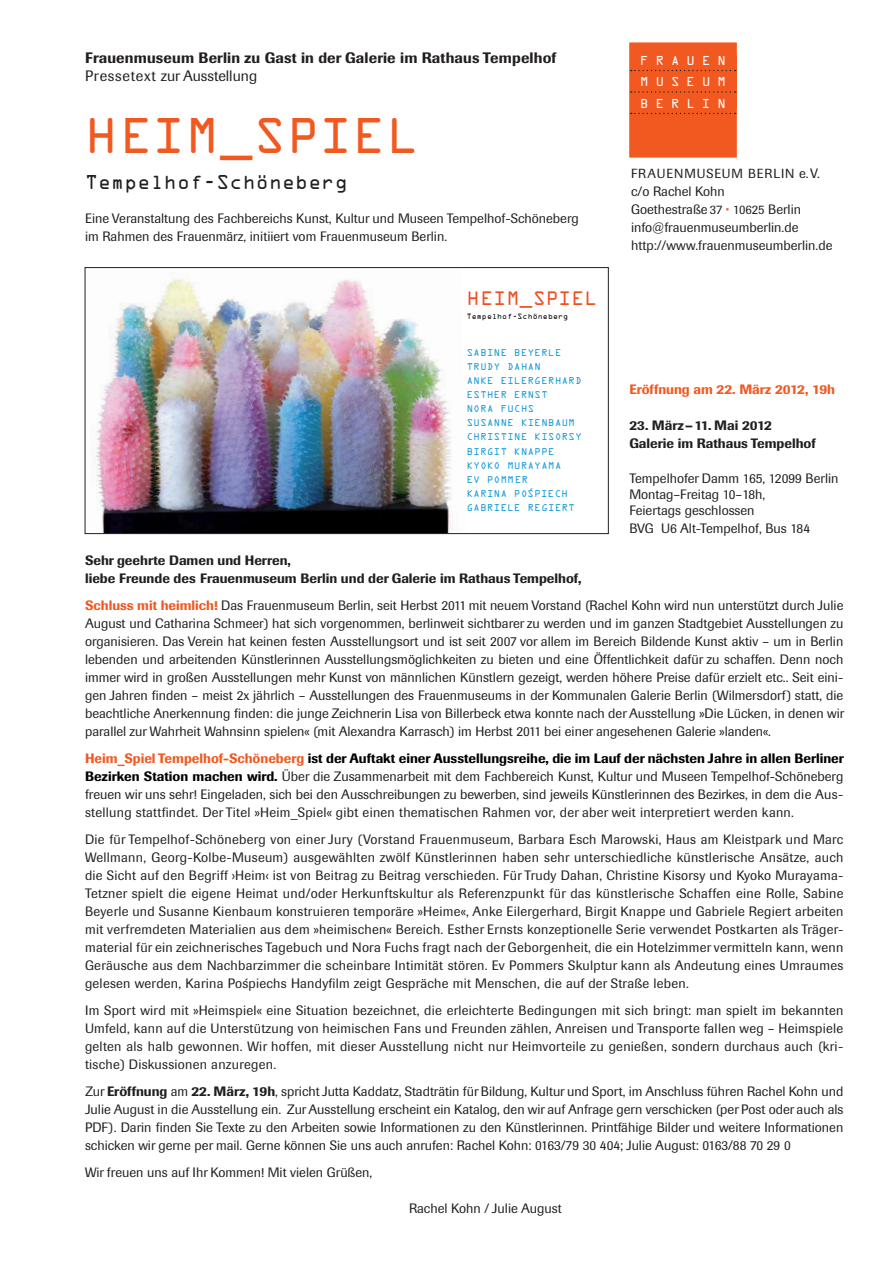
<style>
.page{position:relative;width:893px;height:1263px;background:#fff}
.page>*{position:absolute;margin:0;border:0;box-sizing:border-box;transform-origin:0 0}
.t1{font:45px "OCRA Std";letter-spacing:.03em;color:#f15921}
.t2{font:18px "OCRA Std";letter-spacing:.01em;color:#231f20}
.t3{font:17.55px "OCRA Std";letter-spacing:.03em;color:#f04f24}
.t4{font:500 15px "Imago BQ";letter-spacing:.01em;color:#231f20}
.t5{font:15px "Imago BQ";color:#231f20}
.t6{font:13.5px/18px "Imago BQ";color:#231f20;text-align:justify}
.t7{font:500 13.5px/18px "Imago BQ";color:#231f20}
.t8{font:500 13.5px "Imago BQ";color:#f15921}
.t9{font:13.05px "Imago BQ";color:#231f20}
.t10{font:11.7px/21.5px "OCRA Std";letter-spacing:.61em;color:#fff;text-align:justify}
.t11{font:8.85px/14.1px "OCRA Std";letter-spacing:.05em;color:#1a9cd8}
.t12{font:6.9px "OCRA Std";letter-spacing:.01em;color:#000}
.s1{font-size:12.75px}
.s2{font-size:10.5px;color:#f15921}
.s3{font-weight:500;color:#f15921}
.s4{font-weight:500;color:#000}
.s5{font-weight:500}
</style>
<div class="page">
<div style="left:629px;top:43px;width:108px;height:115px;background:#f15921;border:1px solid #f15921"></div>
<div style="left:630px;top:56px;width:106px;height:53px;background:#f15921"></div>
<svg style="left:631px;top:70px;width:105px;height:1px"></svg>
<svg style="left:631px;top:91px;width:105px;height:2px"></svg>
<svg style="left:631px;top:113px;width:105px;height:1px"></svg>
<img style="left:91px;top:272px;width:362px;height:260px">
<div style="left:85px;top:267px;width:524px;height:267px;border:1px solid #231f20"></div>
<p class="t4" style="left:85px;top:49px;width:473px">Frauenmuseum Berlin zu Gast in der Galerie im Rathaus Tempelhof</p>
<p class="t5" style="left:85px;top:67px;width:174px">Pressetext zur Ausstellung</p>
<h1 class="t1" style="left:85px;top:116px;width:336px">HEIM_SPIEL</h1>
<h2 class="t2" style="left:85px;top:174px;width:264px">TEMPELHOF-SCHÖNEBERG</h2>
<p class="t6" style="left:85px;top:210px;width:495px">Eine Veranstaltung des Fachbereichs Kunst, Kultur und Museen Tempelhof-Schöneberg im Rahmen des Frauenmärz, initiiert vom Frauenmuseum Berlin.</p>
<p class="t3" style="left:467px;top:290px;width:132px">HEIM_SPIEL</p>
<p class="t12" style="left:467px;top:313px;width:103px">TEMPELHOF-SCHÖNEBERG</p>
<p class="t11" style="left:467px;top:346px;width:116px">SABINE BEYERLE<br>TRUDY DAHAN<br>ANKE EILERGERHARD<br>ESTHER ERNST<br>NORA FUCHS<br>SUSANNE KIENBAUM<br>CHRISTINE KISORSY<br>BIRGIT KNAPPE<br>KYOKO MURAYAMA<br>EV POMMER<br>KARINA POS´PIECH<br>GABRIELE REGIERT</p>
<p class="t10" style="left:640px;top:51px;width:87px">FRAUEN MUSEUM BERLIN</p>
<p class="t9" style="left:631px;top:165px;width:18px">Frauenmuseum</p>
<p class="t9" style="left:748px;top:165px;width:17px">Berlin</p>
<p class="t6" style="left:799px;top:164px;width:22px">e.V.</p>
<p class="t6" style="left:631px;top:182px;width:203px;text-align:left">c/o Rachel Kohn<br>Goethestraße <span class="s1">37</span> <span class="s2">•</span> <span class="s1">10625</span> Berlin info@frauenmuseumberlin.de http://www.frauenmuseumberlin.de</p>
<p class="t8" style="left:629px;top:382px;width:207px">Eröffnung am 22. März 2012, 19h</p>
<p class="t7" style="left:629px;top:417px;width:188px">23. März–11. Mai 2012<br>Galerie im Rathaus Tempelhof</p>
<p class="t6" style="left:629px;top:470px;width:211px;line-height:16.2px;text-align:left">Tempelhofer Damm 165, 12099 Berlin<br>Montag–Freitag 10–18h,<br>Feiertags geschlossen</p>
<p class="t6" style="left:629px;top:519px;width:182px">BVG U6 Alt-Tempelhof, Bus 184</p>
<p class="t7" style="left:85px;top:551px;width:498px">Sehr geehrte Damen und Herren,<br>liebe Freunde des Frauenmuseum Berlin und der Galerie im Rathaus Tempelhof,</p>
<p class="t6" style="left:85px;top:597px;width:761px"><span class="s3">Schluss mit heimlich!</span> Das Frauenmuseum Berlin, seit Herbst 2011 mit neuem Vorstand (Rachel Kohn wird nun unterstützt durch Julie August und Catharina Schmeer) hat sich vorgenommen, berlinweit sichtbarer zu werden und im ganzen Stadtgebiet Ausstellungen zu organisieren. Das Verein hat keinen festen Ausstellungsort und ist seit 2007 vor allem im Bereich Bildende Kunst aktiv – um in Berlin lebenden und arbeitenden Künstlerinnen Ausstellungsmöglichkeiten zu bieten und eine Öffentlichkeit dafür zu schaffen. Denn noch immer wird in großen Ausstellungen mehr Kunst von männlichen Künstlern gezeigt, werden höhere Preise dafür erzielt etc.. Seit eini&shy;gen Jahren finden – meist 2x jährlich – Ausstellungen des Frauenmuseums in der Kommunalen Galerie Berlin (Wilmersdorf) statt, die beachtliche Anerkennung finden: die junge Zeichnerin Lisa von Billerbeck etwa konnte nach der Ausstellung »Die Lücken, in denen wir parallel zur Wahrheit Wahnsinn spielen« (mit Alexandra Karrasch) im Herbst 2011 bei einer angesehenen Galerie »landen«.</p>
<p class="t6" style="left:85px;top:749px;width:760px"><span class="s3">Heim_Spiel Tempelhof-Schöneberg</span> <span class="s4">ist der Auftakt einer Ausstellungsreihe, die im Lauf der nächsten Jahre in allen Berliner Bezirken Station machen wird.</span> Über die Zusammenarbeit mit dem Fachbereich Kunst, Kultur und Museen Tempelhof-Schöneberg freuen wir uns sehr! Eingeladen, sich bei den Ausschreibungen zu bewerben, sind jeweils Künstlerinnen des Bezirkes, in dem die Aus&shy;stellung stattfindet. Der Titel »Heim_Spiel« gibt einen thematischen Rahmen vor, der aber weit interpretiert werden kann.</p>
<p class="t6" style="left:85px;top:830px;width:760px">Die für Tempelhof-Schöneberg von einer Jury (Vorstand Frauenmuseum, Barbara Esch Marowski, Haus am Kleistpark und Marc Wellmann, Georg-Kolbe-Museum) ausgewählten zwölf Künstlerinnen haben sehr unterschiedliche künstlerische Ansätze, auch die Sicht auf den Begriff ›Heim‹ ist von Beitrag zu Beitrag verschieden. Für Trudy Dahan, Christine Kisorsy und Kyoko Murayama-Tetzner spielt die eigene Heimat und/oder Herkunftskultur als Referenzpunkt für das künstlerische Schaffen eine Rolle, Sabine Beyerle und Susanne Kienbaum konstruieren temporäre »Heime«, Anke Eilergerhard, Birgit Knappe und Gabriele Regiert arbeiten mit verfremdeten Materialien aus dem »heimischen« Bereich. Esther Ernsts konzeptionelle Serie verwendet Postkarten als Träger&shy;material für ein zeichnerisches Tagebuch und Nora Fuchs fragt nach der Geborgenheit, die ein Hotelzimmer vermitteln kann, wenn Geräusche aus dem Nachbarzimmer die scheinbare Intimität stören. Ev Pommers Skulptur kann als Andeutung eines Umraumes gelesen werden, Karina Po ´spiechs Handyfilm zeigt Gespräche mit Menschen, die auf der Straße leben.</p>
<p class="t6" style="left:85px;top:1001px;width:760px">Im Sport wird mit »Heimspiel« eine Situation bezeichnet, die erleichterte Bedingungen mit sich bringt: man spielt im bekannten Umfeld, kann auf die Unterstützung von heimischen Fans und Freunden zählen, Anreisen und Transporte fallen weg – Heimspiele gelten als halb gewonnen. Wir hoffen, mit dieser Ausstellung nicht nur Heimvorteile zu genießen, sondern durchaus auch (kri&shy;tische) Diskussionen anzuregen.</p>
<p class="t6" style="left:85px;top:1082px;width:760px">Zur <span class="s5">Eröffnung</span> am <span class="s5">22. März, 19h</span>, spricht Jutta Kaddatz, Stadträtin für Bildung, Kultur und Sport, im Anschluss führen Rachel Kohn und Julie August in die Ausstellung ein. Zur Ausstellung erscheint ein Katalog, den wir auf Anfrage gern verschicken (per Post oder auch als PDF). Darin finden Sie Texte zu den Arbeiten sowie Informationen zu den Künstlerinnen. Printfähige Bilder und weitere Informationen schicken wir gerne per mail. Gerne können Sie uns auch anrufen: Rachel Kohn: 0163/79 30 404; Julie August: 0163/88 70 29 0</p>
<p class="t6" style="left:85px;top:1163px;width:289px">Wir freuen uns auf Ihr Kommen! Mit vielen Grüßen,</p>
<p class="t6" style="left:409px;top:1199px;width:154px">Rachel Kohn / Julie August</p>
</div>
